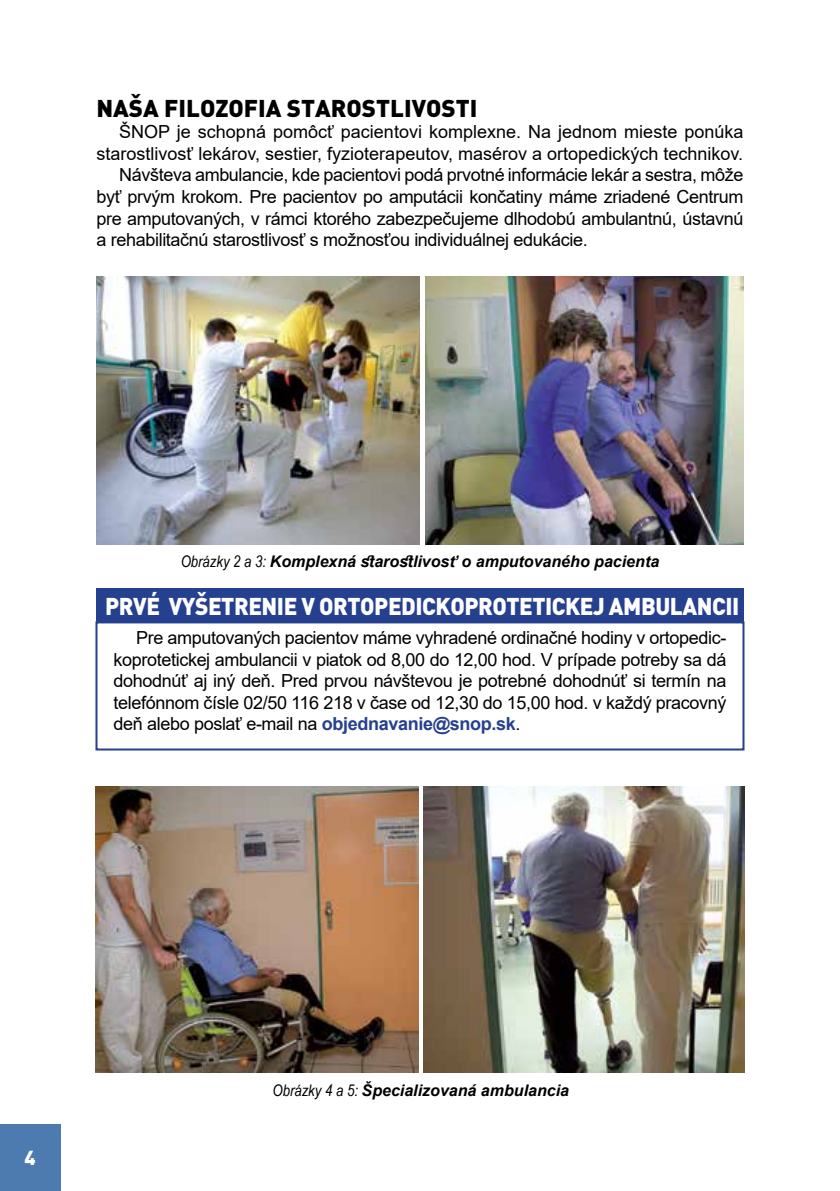
<style>
.page{position:relative;width:840px;height:1191px;background:#fff}
.page>*{position:absolute;margin:0;border:0;box-sizing:border-box;transform-origin:0 0}
.t1{font:900 24px "DINCE";letter-spacing:-.02em;color:#fff;scale:.94 1}
.t2{font:900 24px "DINCE";color:#000}
.t3{font:900 20px "DINCE";color:#fff}
.t4{font:18px/21.6px "Arial";letter-spacing:-.02em;color:#000;text-align:justify}
.t5{font:18px "Arial";color:#000}
.t6{font:italic 700 16px "Arial";color:#000}
.s1{font-family:"Arial Narrow";font-weight:400}
.s2{font-weight:700;color:#25408f}
</style>
<div class="page">
<div style="left:0;top:1124px;width:60px;height:67px;background:#4d7aaf"></div>
<div style="left:96px;top:588px;width:647px;height:34px;background:#25408f"></div>
<div style="left:95px;top:621px;width:649px;height:129px;border:2px solid #25408f"></div>
<img style="left:95px;top:786px;width:323px;height:287px">
<img style="left:423px;top:786px;width:321px;height:287px">
<img style="left:96px;top:276px;width:324px;height:268px">
<img style="left:425px;top:276px;width:318px;height:268px">
<h1 class="t2" style="left:96px;top:92px;width:382px">NAŠA FILOZOFIA STAROSTLIVOSTI</h1>
<p class="t5" style="left:119px;top:119px;width:625px">ŠNOP je schopná pomôcť pacientovi komplexne. Na jednom mieste ponúka</p>
<p class="t5" style="left:96px;top:141px;width:648px">starostlivosť lekárov, sestier, fyzioterapeutov, masérov a ortopedických technikov.</p>
<p class="t4" style="left:119px;top:164px;width:625px">Návšteva ambulancie, kde pacientovi podá prvotné informácie lekár a sestra, môže</p>
<p class="t4" style="left:96px;top:186px;width:648px">byť prvým krokom. Pre pacientov po amputácii končatiny máme zriadené Centrum</p>
<p class="t4" style="left:96px;top:207px;width:648px">pre amputovaných, v rámci ktorého zabezpečujeme dlhodobú ambulantnú, ústavnú</p>
<p class="t4" style="left:96px;top:229px;width:492px">a rehabilitačnú starostlivosť s možnosťou individuálnej edukácie.</p>
<p class="t6" style="left:181px;top:551px;width:479px"><span class="s1">Obrázky 2 a 3:</span> Komplexná starostlivosť o amputovaného pacienta</p>
<h1 class="t1" style="left:105px;top:590px;width:675px">PRVÉ VYŠETRENIE V ORTOPEDICKOPROTETICKEJ AMBULANCII</h1>
<p class="t4" style="left:113px;top:627px;width:614px;text-indent:23px">Pre amputovaných pacientov máme vyhradené ordinačné hodiny v ortopedic&shy;koprotetickej ambulancii v piatok od 8,00 do 12,00 hod. V prípade potreby sa dá dohodnúť aj iný deň. Pred prvou návštevou je potrebné dohodnúť si termín na telefónnom čísle 02/50 116 218 v čase od 12,30 do 15,00 hod. v každý pracovný deň alebo poslať e-mail na <span class="s2">objednavanie@snop.sk</span>.</p>
<p class="t3" style="left:25px;top:1143px;width:13px">4</p>
<p class="t6" style="left:272px;top:1079px;width:298px"><span class="s1">Obrázky 4 a 5:</span> Špecializovaná ambulancia</p>
</div>
